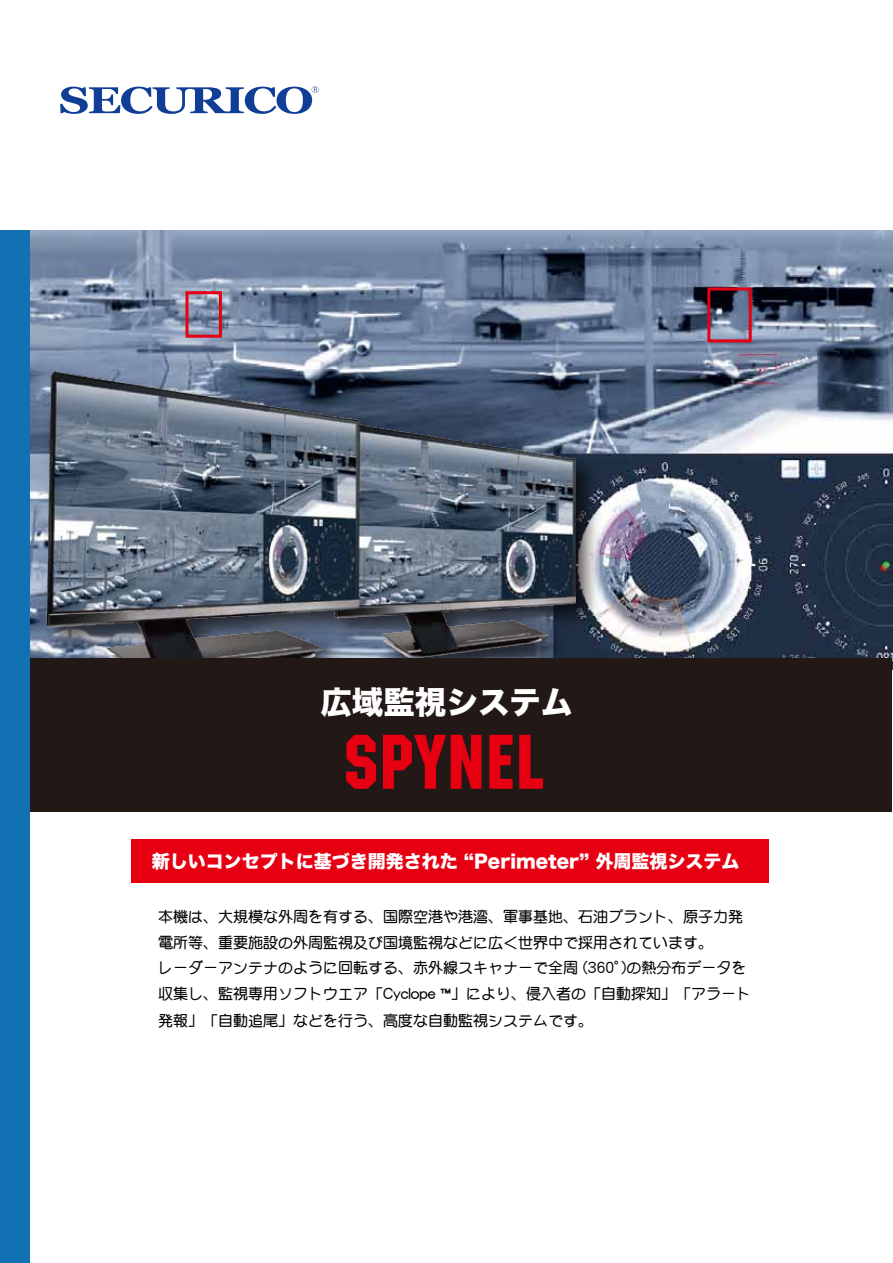
<style>
.page{position:relative;width:893px;height:1263px;background:#fff}
.page>*{position:absolute;margin:0;border:0;box-sizing:border-box;transform-origin:0 0}
.t1{font:81px "Machine ITCTT";letter-spacing:.025em;color:#e60012}
.t2{font:31.5px "Hira Kaku Std N W8";color:#fff}
.t3{font:18px "Hira Kaku Std N W8";color:#fff}
.t4{font:15px/25.5px "DF Maru Gothic Bd MP RKSJ H";color:#040000}
</style>
<div class="page">
<img style="left:30px;top:230px;width:863px;height:439px">
<img style="left:35px;top:360px;width:574px;height:298px">
<img style="left:47px;top:372px;width:528px;height:286px">
<div style="left:0;top:658px;width:892px;height:153px;background:#221815"></div>
<div style="left:0;top:197px;width:30px;height:1066px;background:#1171b3"></div>
<div style="left:707px;top:287px;width:45px;height:55px;border:3px solid #e60012"></div>
<div style="left:186px;top:291px;width:36px;height:47px;border:3px solid #e60012"></div>
<div style="left:131px;top:839px;width:637px;height:43px;background:#e60012"></div>
<div style="left:0;top:171px;width:893px;height:59px;background:#fff"></div>
<svg style="left:60px;top:86px;width:259px;height:28px"></svg>
<h2 class="t2" style="left:320px;top:685px;width:254px">広域監視システム</h2>
<h1 class="t1" style="left:344px;top:716px;width:201px">SPYNEL</h1>
<p class="t3" style="left:152px;top:851px;width:589px">新しいコンセプトに基づき開発された “Perimeter” 外周監視システム</p>
<p class="t4" style="left:158px;top:904px;width:595px">本機は、大規模な外周を有する、国際空港や港湾、軍事基地、石油プラント、原子力発電所等、重要施設の外周監視及び国境監視などに広く世界中で採用されています。<br>レーダーアンテナのように回転する、赤外線スキャナーで全周 (360°)の熱分布データを収集し、監視専用ソフトウエア「Cyclope ™」により、侵入者の「自動探知」「アラート</p>
<p class="t4" style="left:158px;top:1008px;width:436px">発報」「自動追尾」などを行う、高度な自動監視システムです。</p>
</div>
